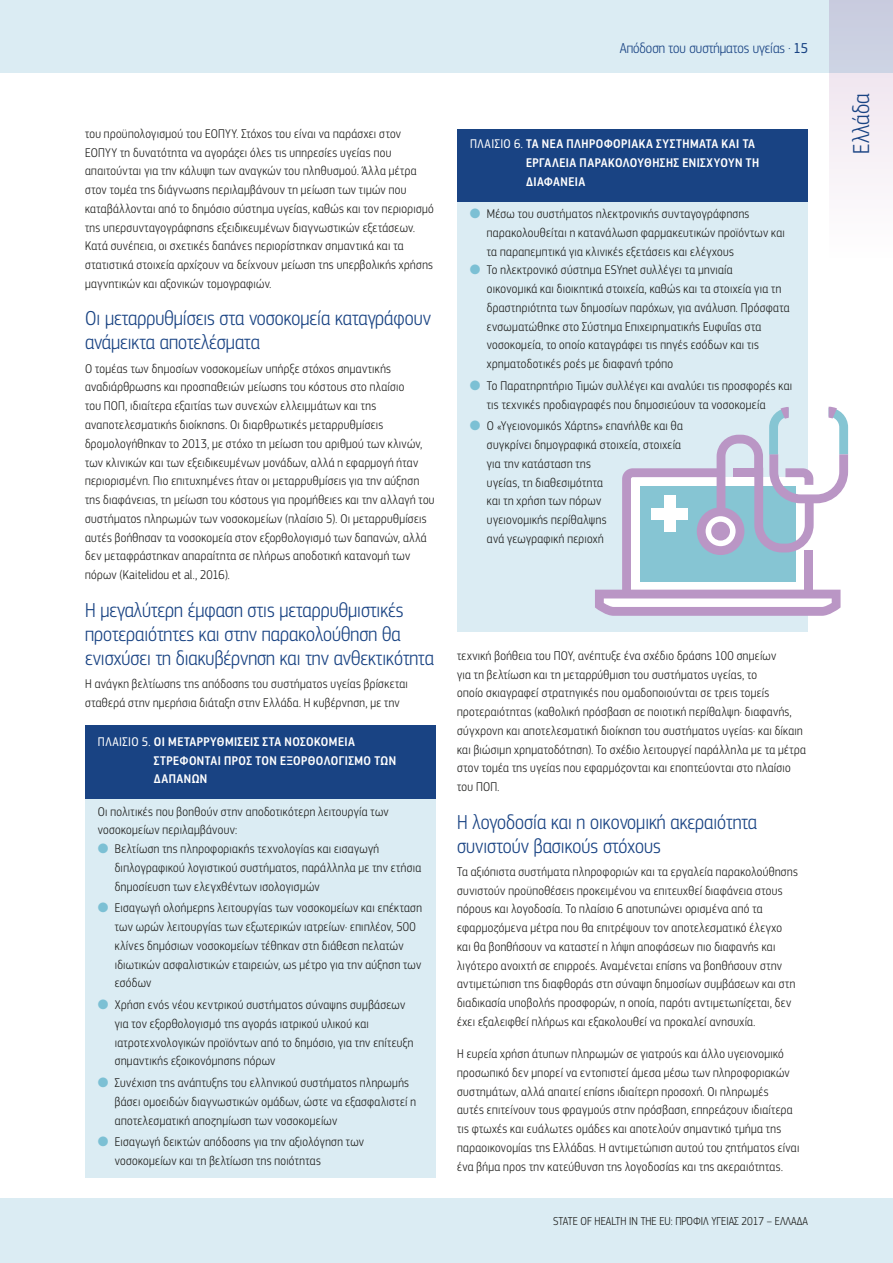
<style>
.page{position:relative;width:893px;height:1263px;background:#fff}
.page>*{position:absolute;margin:0;border:0;box-sizing:border-box;transform-origin:0 0}
.t1{font:300 24px "PF Square Sans Cond Pro";color:#194383}
.t2{font:300 21px/24px "PF Square Sans Cond Pro";color:#194383}
.t3{font:300 15px "PF Square Sans Cond Pro";color:#194383}
.t4{font:300 13.2px/18.8px "PF Square Sans Cond Pro";letter-spacing:.03em;color:#1d1d1b}
.t5{font:500 13.2px/18.8px "PF Square Sans Cond Pro";letter-spacing:.035em;color:#fff}
.t6{font:300 12px "PF Square Sans Cond Pro";color:#1d1d1b}
.s1{font-weight:400}
.s2{color:#7cc0d4}
</style>
<div class="page">
<div style="left:829px;top:0;width:64px;height:258px;background:#f7f2f7"></div>
<div style="left:0;top:0;width:893px;height:72px;background:#dbecf3"></div>
<div style="left:0;top:1198px;width:893px;height:65px;background:#dbecf3"></div>
<div style="left:85px;top:742px;width:351px;height:436px;background:#dbecf3"></div>
<div style="left:85px;top:725px;width:351px;height:74px;background:#194383"></div>
<div style="left:457px;top:145px;width:351px;height:486px;background:#dbecf3"></div>
<div style="left:457px;top:129px;width:351px;height:72px;background:#194383"></div>
<svg style="left:595px;top:407px;width:253px;height:209px"></svg>
<div style="left:664px;top:496px;width:12px;height:36px;background:#fff"></div>
<div style="left:652px;top:508px;width:36px;height:12px;background:#fff"></div>
<p class="t3" style="left:620px;top:40px;width:190px">Απόδοση του συστήματος υγείας . <span class="s1">15</span></p>
<p class="t4" style="left:85px;top:124px;width:350px">του προϋπολογισμού του ΕΟΠΥΥ. Στόχος του είναι να παράσχει στον ΕΟΠΥΥ τη δυνατότητα να αγοράζει όλες τις υπηρεσίες υγείας που απαιτούνται για την κάλυψη των αναγκών του πληθυσμού. Άλλα μέτρα στον τομέα της διάγνωσης περιλαμβάνουν τη μείωση των τιμών που καταβάλλονται από το δημόσιο σύστημα υγείας, καθώς και τον περιορισμό της υπερσυνταγογράφησης εξειδικευμένων διαγνωστικών εξετάσεων.<br>Κατά συνέπεια, οι σχετικές δαπάνες περιορίστηκαν σημαντικά και τα στατιστικά στοιχεία αρχίζουν να δείχνουν μείωση της υπερβολικής χρήσης μαγνητικών και αξονικών τομογραφιών.</p>
<h2 class="t2" style="left:85px;top:307px;width:347px">Οι μεταρρυθμίσεις στα νοσοκομεία καταγράφουν ανάμεικτα αποτελέσματα</h2>
<p class="t4" style="left:85px;top:359px;width:351px">Ο τομέας των δημοσίων νοσοκομείων υπήρξε στόχος σημαντικής αναδιάρθρωσης και προσπαθειών μείωσης του κόστους στο πλαίσιο<br>του ΠΟΠ, ιδιαίτερα εξαιτίας των συνεχών ελλειμμάτων και της αναποτελεσματικής διοίκησης. Οι διαρθρωτικές μεταρρυθμίσεις δρομολογήθηκαν το 2013, με στόχο τη μείωση του αριθμού των κλινών, των κλινικών και των εξειδικευμένων μονάδων, αλλά η εφαρμογή ήταν περιορισμένη. Πιο επιτυχημένες ήταν οι μεταρρυθμίσεις για την αύξηση της διαφάνειας, τη μείωση του κόστους για προμήθειες και την αλλαγή του συστήματος πληρωμών των νοσοκομείων (πλαίσιο 5). Οι μεταρρυθμίσεις αυτές βοήθησαν τα νοσοκομεία στον εξορθολογισμό των δαπανών, αλλά δεν μεταφράστηκαν απαραίτητα σε πλήρως αποδοτική κατανομή των πόρων (Kaitelidou et al., 2016).</p>
<h2 class="t2" style="left:85px;top:598px;width:350px">Η μεγαλύτερη έμφαση στις μεταρρυθμιστικές προτεραιότητες και στην παρακολούθηση θα ενισχύσει τη διακυβέρνηση και την ανθεκτικότητα</h2>
<p class="t4" style="left:85px;top:674px;width:324px">Η ανάγκη βελτίωσης της απόδοσης του συστήματος υγείας βρίσκεται σταθερά στην ημερήσια διάταξη στην Ελλάδα. Η κυβέρνηση, με την</p>
<p class="t5" style="left:154px;top:732px;width:244px;text-indent:-56px"><span class="s1">ΠΛΑΊΣΙΟ 5.</span> ΟΙ ΜΕΤΑΡΡΥΘΜΊΣΕΙΣ ΣΤΑ ΝΟΣΟΚΟΜΕΊΑ<br>ΣΤΡΈΦΟΝΤΑΙ ΠΡΟΣ ΤΟΝ ΕΞΟΡΘΟΛΟΓΙΣΜΌ ΤΩΝ<br>ΔΑΠΑΝΏΝ</p>
<p class="t4" style="left:98px;top:802px;width:292px">Οι πολιτικές που βοηθούν στην αποδοτικότερη λειτουργία των νοσοκομείων περιλαμβάνουν:</p>
<p class="t4" style="left:115px;top:839px;width:308px;text-indent:-17px"><span class="s2">●</span> Βελτίωση της πληροφοριακής τεχνολογίας και εισαγωγή διπλογραφικού λογιστικού συστήματος, παράλληλα με την ετήσια δημοσίευση των ελεγχθέντων ισολογισμών</p>
<p class="t4" style="left:115px;top:899px;width:309px;text-indent:-17px"><span class="s2">●</span> Εισαγωγή ολοήμερης λειτουργίας των νοσοκομείων και επέκταση των ωρών λειτουργίας των εξωτερικών ιατρείων· επιπλέον, 500 κλίνες δημόσιων νοσοκομείων τέθηκαν στη διάθεση πελατών ιδιωτικών ασφαλιστικών εταιρειών, ως μέτρο για την αύξηση των εσόδων</p>
<p class="t4" style="left:115px;top:995px;width:300px;text-indent:-17px"><span class="s2">●</span> Χρήση ενός νέου κεντρικού συστήματος σύναψης συμβάσεων για τον εξορθολογισμό της αγοράς ιατρικού υλικού και ιατροτεχνολογικών προϊόντων από το δημόσιο, για την επίτευξη σημαντικής εξοικονόμησης πόρων</p>
<p class="t4" style="left:115px;top:1073px;width:303px;text-indent:-17px"><span class="s2">●</span> Συνέχιση της ανάπτυξης του ελληνικού συστήματος πληρωμής βάσει ομοειδών διαγνωστικών ομάδων, ώστε να εξασφαλιστεί η αποτελεσματική αποζημίωση των νοσοκομείων</p>
<p class="t4" style="left:115px;top:1133px;width:251px;text-indent:-17px"><span class="s2">●</span> Εισαγωγή δεικτών απόδοσης για την αξιολόγηση των νοσοκομείων και τη βελτίωση της ποιότητας</p>
<p class="t5" style="left:526px;top:135px;width:235px;text-indent:-56px"><span class="s1">ΠΛΑΊΣΙΟ 6.</span> ΤΑ ΝΈΑ ΠΛΗΡΟΦΟΡΙΑΚΆ ΣΥΣΤΉΜΑΤΑ ΚΑΙ ΤΑ<br>ΕΡΓΑΛΕΊΑ ΠΑΡΑΚΟΛΟΎΘΗΣΗΣ ΕΝΙΣΧΎΟΥΝ ΤΗ<br>ΔΙΑΦΆΝΕΙΑ</p>
<p class="t4" style="left:487px;top:205px;width:299px;text-indent:-17px"><span class="s2">●</span> Μέσω του συστήματος ηλεκτρονικής συνταγογράφησης παρακολουθείται η κατανάλωση φαρμακευτικών προϊόντων και τα παραπεμπτικά για κλινικές εξετάσεις και ελέγχους</p>
<p class="t4" style="left:487px;top:261px;width:304px;text-indent:-17px"><span class="s2">●</span> Το ηλεκτρονικό σύστημα ESYnet συλλέγει τα μηνιαία<br>οικονομικά και διοικητικά στοιχεία, καθώς και τα στοιχεία για τη δραστηριότητα των δημοσίων παρόχων, για ανάλυση. Πρόσφατα ενσωματώθηκε στο Σύστημα Επιχειρηματικής Ευφυΐας στα νοσοκομεία, το οποίο καταγράφει τις πηγές εσόδων και τις χρηματοδοτικές ροές με διαφανή τρόπο</p>
<p class="t4" style="left:487px;top:376px;width:307px;text-indent:-17px"><span class="s2">●</span> Το Παρατηρητήριο Τιμών συλλέγει και αναλύει τις προσφορές και τις τεχνικές προδιαγραφές που δημοσιεύουν τα νοσοκομεία</p>
<p class="t4" style="left:487px;top:417px;width:197px;text-indent:-17px"><span class="s2">●</span> Ο «Υγειονομικός Χάρτης» επανήλθε και θα συγκρίνει δημογραφικά στοιχεία, στοιχεία για την κατάσταση της<br>υγείας, τη διαθεσιμότητα<br>και τη χρήση των πόρων<br>υγειονομικής περίθαλψης<br>ανά γεωγραφική περιοχή</p>
<p class="t4" style="left:457px;top:646px;width:350px">τεχνική βοήθεια του ΠΟΥ, ανέπτυξε ένα σχέδιο δράσης 100 σημείων<br>για τη βελτίωση και τη μεταρρύθμιση του συστήματος υγείας, το<br>οποίο σκιαγραφεί στρατηγικές που ομαδοποιούνται σε τρεις τομείς προτεραιότητας (καθολική πρόσβαση σε ποιοτική περίθαλψη· διαφανής, σύγχρονη και αποτελεσματική διοίκηση του συστήματος υγείας· και δίκαιη και βιώσιμη χρηματοδότηση). Το σχέδιο λειτουργεί παράλληλα με τα μέτρα στον τομέα της υγείας που εφαρμόζονται και εποπτεύονται στο πλαίσιο του ΠΟΠ.</p>
<h2 class="t2" style="left:457px;top:810px;width:302px">Η λογοδοσία και η οικονομική ακεραιότητα συνιστούν βασικούς στόχους</h2>
<p class="t4" style="left:457px;top:862px;width:342px">Τα αξιόπιστα συστήματα πληροφοριών και τα εργαλεία παρακολούθησης συνιστούν προϋποθέσεις προκειμένου να επιτευχθεί διαφάνεια στους πόρους και λογοδοσία. Το πλαίσιο 6 αποτυπώνει ορισμένα από τα εφαρμοζόμενα μέτρα που θα επιτρέψουν τον αποτελεσματικό έλεγχο και θα βοηθήσουν να καταστεί η λήψη αποφάσεων πιο διαφανής και λιγότερο ανοιχτή σε επιρροές. Αναμένεται επίσης να βοηθήσουν στην αντιμετώπιση της διαφθοράς στη σύναψη δημοσίων συμβάσεων και στη διαδικασία υποβολής προσφορών, η οποία, παρότι αντιμετωπίζεται, δεν έχει εξαλειφθεί πλήρως και εξακολουθεί να προκαλεί ανησυχία.</p>
<p class="t4" style="left:457px;top:1045px;width:344px">Η ευρεία χρήση άτυπων πληρωμών σε γιατρούς και άλλο υγειονομικό προσωπικό δεν μπορεί να εντοπιστεί άμεσα μέσω των πληροφοριακών συστημάτων, αλλά απαιτεί επίσης ιδιαίτερη προσοχή. Οι πληρωμές<br>αυτές επιτείνουν τους φραγμούς στην πρόσβαση, επηρεάζουν ιδιαίτερα τις φτωχές και ευάλωτες ομάδες και αποτελούν σημαντικό τμήμα της παραοικονομίας της Ελλάδας. Η αντιμετώπιση αυτού του ζητήματος είναι ένα βήμα προς την κατεύθυνση της λογοδοσίας και της ακεραιότητας.</p>
<p class="t6" style="left:553px;top:1214px;width:256px">STATE OF HEALTH IN THE EU: ΠΡΟΦΙΛ ΥΓΕΙΑΣ 2017 – ΕΛΛΑΔΑ</p>
<h1 class="t1" style="left:848px;top:154px;width:62px;rotate:-90deg">Ελλάδα</h1>
</div>
